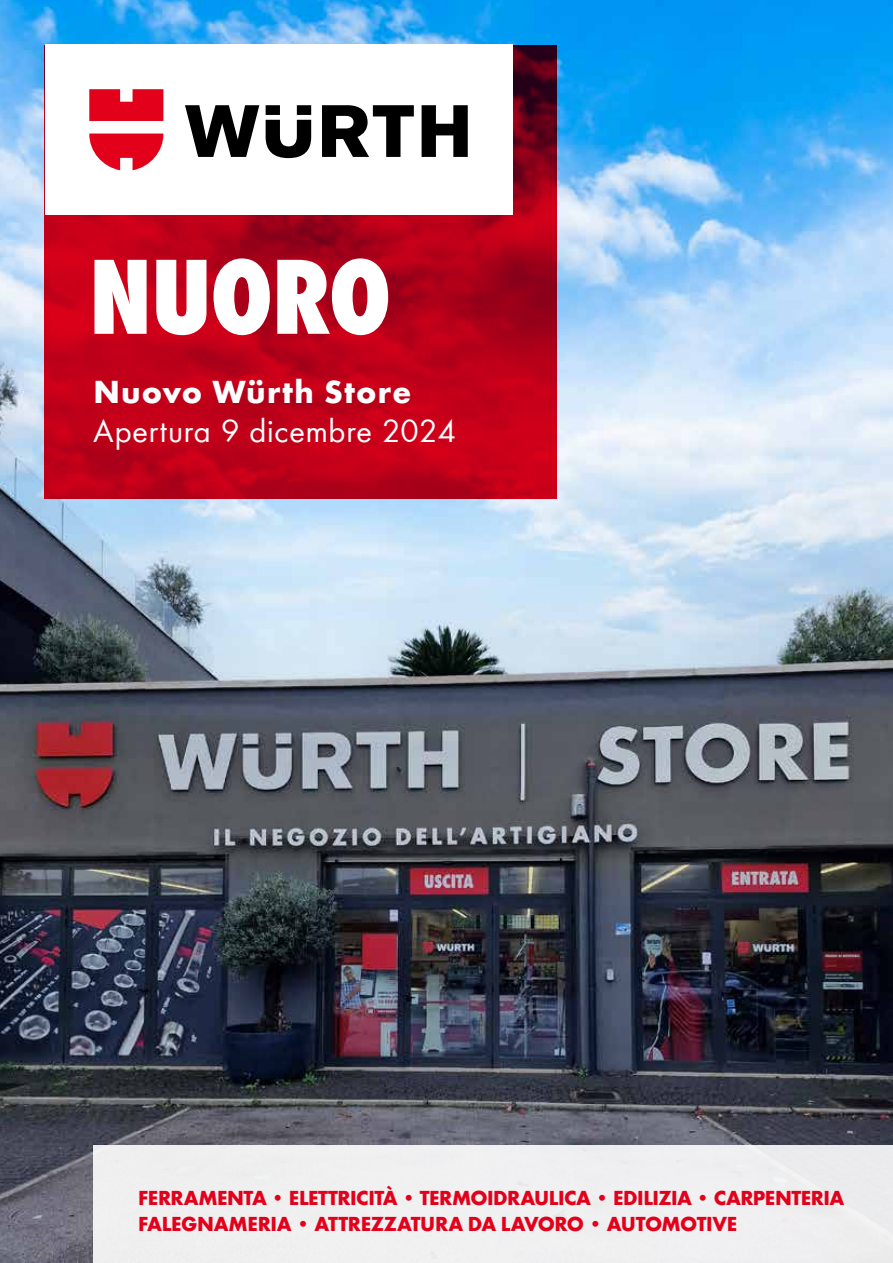
<style>
.page{position:relative;width:893px;height:1263px;background:#fff}
.page>*{position:absolute;margin:0;border:0;box-sizing:border-box;transform-origin:0 0}
.t1{font:800 condensed 111px "Wuerth Global";letter-spacing:-.01em;color:#fff}
.t2{font:33px "Wuerth Global";letter-spacing:.025em;color:#fff}
.t3{font:700 33px "Wuerth Global";letter-spacing:.035em;color:#fff}
.t4{font:700 21px/25.2px "Wuerth Global";letter-spacing:-.025em;color:#e2001a}
</style>
<div class="page">
<img style="left:0;top:0;width:893px;height:1263px">
<svg style="left:45px;top:45px;width:512px;height:453px;background:#b70019"></svg>
<div style="left:94px;top:1145px;width:799px;height:118px;background:#f0f0f1"></div>
<div style="left:45px;top:45px;width:467px;height:170px;background:#fff"></div>
<svg style="left:185px;top:105px;width:283px;height:53px"></svg>
<svg style="left:89px;top:89px;width:74px;height:81px"></svg>
<h1 class="t1" style="left:89px;top:231px;width:304px">NUORO</h1>
<h2 class="t3" style="left:94px;top:372px;width:319px">Nuovo Würth Store</h2>
<h2 class="t2" style="left:94px;top:412px;width:364px">Apertura 9 dicembre 2024</h2>
<p class="t4" style="left:138px;top:1185px;width:708px">FERRAMENTA • ELETTRICITÀ • TERMOIDRAULICA • EDILIZIA • CARPENTERIA<br>FALEGNAMERIA • ATTREZZATURA DA LAVORO • AUTOMOTIVE</p>
</div>
